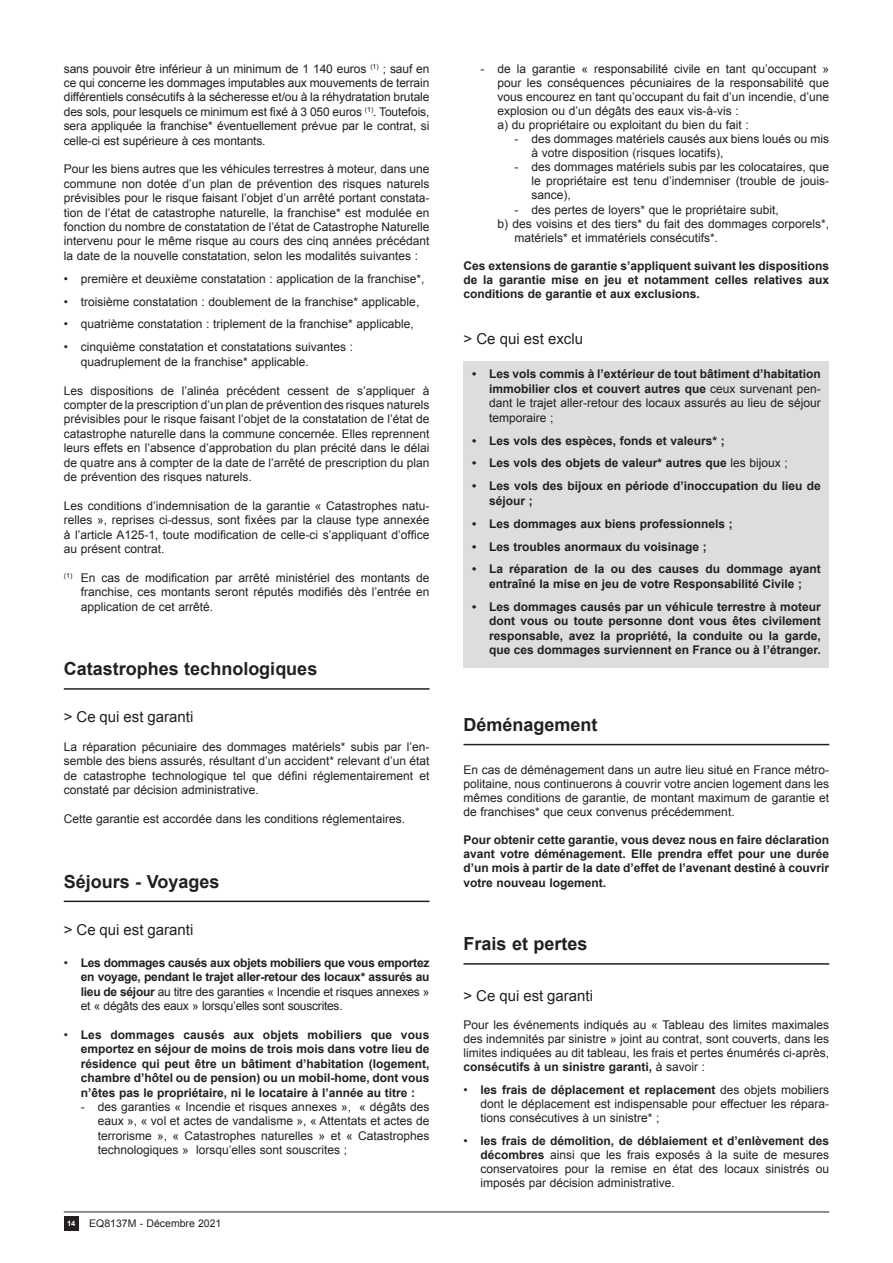
<style>
.page{position:relative;width:893px;height:1263px;background:#fff}
.page>*{position:absolute;margin:0;border:0;box-sizing:border-box;transform-origin:0 0}
.t1{font:700 18px "Arial";color:#231f20}
.t2{font:15px "Arial";color:#231f20}
.t3{font:12px/14.4px "Arial";color:#231f20;text-align:justify}
.t4{font:700 12px/14.4px "Arial";color:#231f20;text-align:justify}
.t5{font:10.5px "Arial";color:#231f20}
.t6{font:700 7.5px "Arial";color:#fff}
.s1{font-weight:400}
.s2{font-weight:700}
</style>
<div class="page">
<hr style="left:64px;top:1211px;width:765px;height:1px;background:#231f20">
<div style="left:64px;top:1216px;width:15px;height:15px;background:#231f20"></div>
<hr style="left:64px;top:688px;width:365px;height:2px;background:#231f20">
<hr style="left:64px;top:900px;width:365px;height:2px;background:#231f20">
<hr style="left:463px;top:744px;width:366px;height:1px;background:#231f20">
<hr style="left:463px;top:963px;width:366px;height:2px;background:#231f20">
<div style="left:463px;top:361px;width:366px;height:306px;background:#dcdddf"></div>
<p class="t3" style="left:64px;top:61px;width:367px">sans pouvoir être inférieur à un minimum de 1 140 euros <sup>(1)</sup> ; sauf en ce qui concerne les dommages imputables aux mouvements de terrain différentiels consécutifs à la sécheresse et/ou à la réhydratation brutale des sols, pour lesquels ce minimum est fixé à 3 050 euros <sup>(1)</sup>. Toutefois, sera appliquée la franchise* éventuellement prévue par le contrat, si celle-ci est supérieure à ces montants.</p>
<p class="t3" style="left:64px;top:162px;width:367px">Pour les biens autres que les véhicules terrestres à moteur, dans une commune non dotée d’un plan de prévention des risques naturels prévisibles pour le risque faisant l’objet d’un arrêté portant constata&shy;tion de l’état de catastrophe naturelle, la franchise* est modulée en fonction du nombre de constatation de l’état de Catastrophe Naturelle intervenu pour le même risque au cours des cinq années précédant la date de la nouvelle constatation, selon les modalités suivantes :</p>
<p class="t3" style="left:64px;top:271px;width:362px">• première et deuxième constatation : application de la franchise*,</p>
<p class="t3" style="left:64px;top:294px;width:357px">• troisième constatation : doublement de la franchise* applicable,</p>
<p class="t3" style="left:64px;top:317px;width:352px">• quatrième constatation : triplement de la franchise* applicable,</p>
<p class="t3" style="left:81px;top:340px;width:274px;text-indent:-17px">• cinquième constatation et constatations suivantes : quadruplement de la franchise* applicable.</p>
<p class="t3" style="left:64px;top:383px;width:367px">Les dispositions de l’alinéa précédent cessent de s’appliquer à compter de la prescription d’un plan de prévention des risques naturels prévisibles pour le risque faisant l’objet de la constatation de l’état de catastrophe naturelle dans la commune concernée. Elles reprennent leurs effets en l’absence d’approbation du plan précité dans le délai de quatre ans à compter de la date de l’arrêté de prescription du plan de prévention des risques naturels.</p>
<p class="t3" style="left:64px;top:498px;width:367px">Les conditions d’indemnisation de la garantie « Catastrophes natu&shy;relles », reprises ci-dessus, sont fixées par la clause type annexée à l’article A125-1, toute modification de celle-ci s’appliquant d’office au présent contrat.</p>
<p class="t3" style="left:81px;top:570px;width:350px;text-indent:-17px"><sup>(1)</sup> En cas de modification par arrêté ministériel des montants de franchise, ces montants seront réputés modifiés dès l’entrée en application de cet arrêté.</p>
<h1 class="t1" style="left:64px;top:657px;width:255px">Catastrophes technologiques</h1>
<p class="t2" style="left:64px;top:707px;width:131px">&gt; Ce qui est garanti</p>
<p class="t3" style="left:64px;top:740px;width:367px">La réparation pécuniaire des dommages matériels* subis par l’en&shy;semble des biens assurés, résultant d’un accident* relevant d’un état de catastrophe technologique tel que défini réglementairement et constaté par décision administrative.</p>
<p class="t3" style="left:64px;top:812px;width:343px">Cette garantie est accordée dans les conditions réglementaires.</p>
<h1 class="t1" style="left:64px;top:870px;width:157px">Séjours - Voyages</h1>
<p class="t2" style="left:64px;top:919px;width:131px">&gt; Ce qui est garanti</p>
<p class="t4" style="left:81px;top:956px;width:350px;text-indent:-17px"><span class="s1">•</span> Les dommages causés aux objets mobiliers que vous emportez en voyage, pendant le trajet aller-retour des locaux* assurés au lieu de séjour <span class="s1">au titre des garanties « Incendie et risques annexes » et « dégâts des eaux » lorsqu’elles sont souscrites.</span></p>
<p class="t4" style="left:81px;top:1028px;width:350px;text-indent:-17px"><span class="s1">•</span> Les dommages causés aux objets mobiliers que vous emportez en séjour de moins de trois mois dans votre lieu de résidence qui peut être un bâtiment d’habitation (logement, chambre d’hôtel ou de pension) ou un mobil-home, dont vous n’êtes pas le propriétaire, ni le locataire à l’année au titre :</p>
<p class="t3" style="left:98px;top:1100px;width:333px;text-indent:-17px">- des garanties « Incendie et risques annexes », « dégâts des eaux », « vol et actes de vandalisme », « Attentats et actes de terrorisme », « Catastrophes naturelles » et « Catastrophes technologiques » lorsqu’elles sont souscrites ;</p>
<p class="t6" style="left:67px;top:1219px;width:10px">14</p>
<p class="t5" style="left:89px;top:1217px;width:134px">EQ8137M - Décembre 2021</p>
<p class="t3" style="left:497px;top:61px;width:333px;text-align:left;text-indent:-17px">- de la garantie « responsabilité civile en tant qu’occupant » pour les conséquences pécuniaires de la responsabilité que vous encourez en tant qu’occupant du fait d’un incendie, d’une explosion ou d’un dégâts des eaux vis-à-vis :<br>a) du propriétaire ou exploitant du bien du fait :</p>
<p class="t3" style="left:531px;top:132px;width:299px;text-indent:-17px">- des dommages matériels causés aux biens loués ou mis à votre disposition (risques locatifs),</p>
<p class="t3" style="left:531px;top:160px;width:299px;text-indent:-17px">- des dommages matériels subis par les colocataires, que le propriétaire est tenu d’indemniser (trouble de jouis&shy;sance),</p>
<p class="t3" style="left:514px;top:202px;width:266px">- des pertes de loyers* que le propriétaire subit,</p>
<p class="t3" style="left:497px;top:216px;width:333px">b) des voisins et des tiers* du fait des dommages corporels*,</p>
<p class="t3" style="left:514px;top:230px;width:205px">matériels* et immatériels consécutifs*.</p>
<p class="t4" style="left:463px;top:259px;width:367px">Ces extensions de garantie s’appliquent suivant les dispositions de la garantie mise en jeu et notamment celles relatives aux conditions de garantie et aux exclusions.</p>
<p class="t2" style="left:463px;top:329px;width:121px">&gt; Ce qui est exclu</p>
<p class="t4" style="left:489px;top:367px;width:333px;text-indent:-17px">• Les vols commis à l’extérieur de tout bâtiment d’habitation immobilier clos et couvert autres que <span class="s1">ceux survenant pen&shy;dant le trajet aller-retour des locaux assurés au lieu de séjour temporaire ;</span></p>
<p class="t4" style="left:472px;top:433px;width:254px">• Les vols des espèces, fonds et valeurs* ;</p>
<p class="t4" style="left:472px;top:456px;width:317px">• Les vols des objets de valeur* autres que <span class="s1">les bijoux ;</span></p>
<p class="t4" style="left:489px;top:479px;width:333px;text-indent:-17px">• Les vols des bijoux en période d’inoccupation du lieu de séjour ;</p>
<p class="t4" style="left:472px;top:517px;width:262px">• Les dommages aux biens professionnels ;</p>
<p class="t4" style="left:472px;top:539px;width:236px">• Les troubles anormaux du voisinage ;</p>
<p class="t4" style="left:472px;top:562px;width:350px;text-align:center">• La réparation de la ou des causes du dommage ayant entraîné la mise en jeu de votre Responsabilité Civile ;</p>
<p class="t4" style="left:489px;top:600px;width:333px;text-indent:-17px">• Les dommages causés par un véhicule terrestre à moteur dont vous ou toute personne dont vous êtes civilement responsable, avez la propriété, la conduite ou la garde, que ces dommages surviennent en France ou à l’étranger.</p>
<h1 class="t1" style="left:463px;top:713px;width:136px">Déménagement</h1>
<p class="t3" style="left:463px;top:762px;width:367px">En cas de déménagement dans un autre lieu situé en France métro&shy;politaine, nous continuerons à couvrir votre ancien logement dans les mêmes conditions de garantie, de montant maximum de garantie et de franchises* que ceux convenus précédemment.</p>
<p class="t4" style="left:463px;top:833px;width:367px">Pour obtenir cette garantie, vous devez nous en faire déclaration avant votre déménagement. Elle prendra effet pour une durée d’un mois à partir de la date d’effet de l’avenant destiné à couvrir votre nouveau logement.</p>
<h1 class="t1" style="left:463px;top:932px;width:126px">Frais et pertes</h1>
<p class="t2" style="left:463px;top:986px;width:131px">&gt; Ce qui est garanti</p>
<p class="t3" style="left:463px;top:1018px;width:367px">Pour les événements indiqués au « Tableau des limites maximales des indemnités par sinistre » joint au contrat, sont couverts, dans les limites indiquées au dit tableau, les frais et pertes énumérés ci-après, <span class="s2">consécutifs à un sinistre garanti,</span> à savoir :</p>
<p class="t3" style="left:480px;top:1083px;width:350px;text-indent:-17px">• <span class="s2">les frais de déplacement et replacement</span> des objets mobiliers dont le déplacement est indispensable pour effectuer les répara&shy;tions consécutives à un sinistre* ;</p>
<p class="t3" style="left:480px;top:1133px;width:350px;text-indent:-17px">• <span class="s2">les frais de démolition, de déblaiement et d’enlèvement des décombres</span> ainsi que les frais exposés à la suite de mesures conservatoires pour la remise en état des locaux sinistrés ou imposés par décision administrative.</p>
</div>
